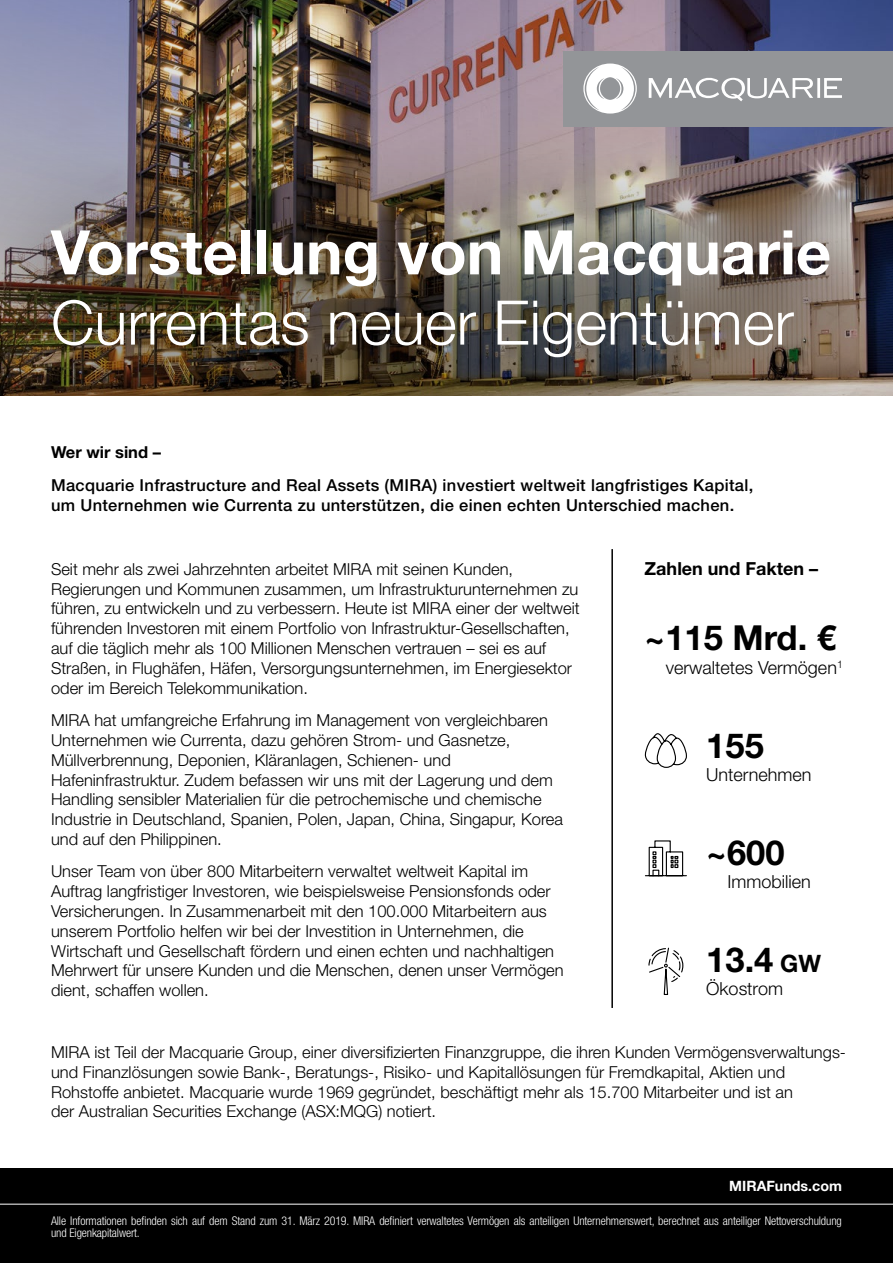
<style>
.page{position:relative;width:893px;height:1263px;background:#fff}
.page>*{position:absolute;margin:0;border:0;box-sizing:border-box;transform-origin:0 0}
.t1{font:300 61.5px "Helvetica Neue LT Std";color:#fff}
.t2{font:700 61.5px "Helvetica Neue LT Std";color:#fff}
.t3{font:700 34.5px "Helvetica Neue LT Std";color:#000}
.t4{font:300 18px "Helvetica Neue LT Std";color:#000}
.t5{font:700 18px "Helvetica Neue LT Std";color:#000}
.t6{font:300 16.5px/19.8px "Helvetica Neue LT Std";color:#000}
.t7{font:500 16.5px/19.8px "Helvetica Neue LT Std";letter-spacing:.02em;color:#000}
.t8{font:700 16.5px "Helvetica Neue LT Std";color:#000}
.t9{font:700 14.25px "Helvetica Neue LT Std";color:#fff}
.t10{font:300 condensed 12px/12px "Helvetica Neue LT Std";letter-spacing:-.01em;color:#fff}
.s1{font-size:24px}
</style>
<div class="page">
<img style="left:0;top:0;width:893px;height:126px">
<div style="left:0;top:126px;width:893px;height:332px;background:#000;opacity:.53"></div>
<div style="left:0;top:396px;width:893px;height:828px;background:#fff"></div>
<div style="left:0;top:1168px;width:893px;height:95px;background:#000"></div>
<hr style="left:611px;top:549px;width:2px;height:459px;background:#000">
<svg style="left:644px;top:733px;width:43px;height:35px"></svg>
<svg style="left:645px;top:840px;width:42px;height:37px"></svg>
<svg style="left:648px;top:947px;width:36px;height:48px"></svg>
<hr style="left:0;top:1204px;width:893px;height:1px;background:#fff">
<div style="left:564px;top:51px;width:329px;height:75px;background:#939598"></div>
<svg style="left:583px;top:64px;width:54px;height:50px"></svg>
<svg style="left:649px;top:77px;width:193px;height:24px"></svg>
<h1 class="t2" style="left:51px;top:214px;width:782px">Vorstellung von Macquarie</h1>
<h1 class="t1" style="left:51px;top:285px;width:744px">Currentas neuer Eigentümer</h1>
<p class="t8" style="left:51px;top:442px;width:111px">Wer wir sind –</p>
<p class="t7" style="left:51px;top:475px;width:704px">Macquarie Infrastructure and Real Assets (MIRA) investiert weltweit langfristiges Kapital, um Unternehmen wie Currenta zu unterstützen, die einen echten Unterschied machen.</p>
<p class="t6" style="left:51px;top:559px;width:530px">Seit mehr als zwei Jahrzehnten arbeitet MIRA mit seinen Kunden, Regierungen und Kommunen zusammen, um Infrastrukturunternehmen zu führen, zu entwickeln und zu verbessern. Heute ist MIRA einer der weltweit führenden Investoren mit einem Portfolio von Infrastruktur-Gesellschaften, auf die täglich mehr als 100 Millionen Menschen vertrauen – sei es auf Straßen, in Flughäfen, Häfen, Versorgungsunternehmen, im Energiesektor oder im Bereich Telekommunikation.</p>
<p class="t6" style="left:51px;top:710px;width:513px">MIRA hat umfangreiche Erfahrung im Management von vergleichbaren Unternehmen wie Currenta, dazu gehören Strom- und Gasnetze, Müllverbrennung, Deponien, Kläranlagen, Schienen- und Hafeninfrastruktur. Zudem befassen wir uns mit der Lagerung und dem Handling sensibler Materialien für die petrochemische und chemische Industrie in Deutschland, Spanien, Polen, Japan, China, Singapur, Korea und auf den Philippinen.</p>
<p class="t6" style="left:51px;top:861px;width:514px">Unser Team von über 800 Mitarbeitern verwaltet weltweit Kapital im Auftrag langfristiger Investoren, wie beispielsweise Pensionsfonds oder Versicherungen. In Zusammenarbeit mit den 100.000 Mitarbeitern aus unserem Portfolio helfen wir bei der Investition in Unternehmen, die Wirtschaft und Gesellschaft fördern und einen echten und nachhaltigen Mehrwert für unsere Kunden und die Menschen, denen unser Vermögen dient, schaffen wollen.</p>
<p class="t5" style="left:645px;top:557px;width:175px">Zahlen und Fakten –</p>
<h2 class="t3" style="left:645px;top:617px;width:193px">~115 Mrd. €</h2>
<p class="t4" style="left:666px;top:656px;width:178px">verwaltetes Vermögen<sup>1</sup></p>
<h2 class="t3" style="left:706px;top:724px;width:59px">155</h2>
<p class="t4" style="left:706px;top:763px;width:107px">Unternehmen</p>
<h2 class="t3" style="left:706px;top:831px;width:80px">~600</h2>
<p class="t4" style="left:728px;top:870px;width:85px">Immobilien</p>
<h2 class="t3" style="left:706px;top:938px;width:116px">13.4 <span class="s1">GW</span></h2>
<p class="t4" style="left:706px;top:978px;width:78px">Ökostrom</p>
<p class="t6" style="left:51px;top:1042px;width:796px">MIRA ist Teil der Macquarie Group, einer diversifizierten Finanzgruppe, die ihren Kunden Vermögensverwaltungs&shy;und Finanzlösungen sowie Bank-, Beratungs-, Risiko- und Kapitallösungen für Fremdkapital, Aktien und Rohstoffe anbietet. Macquarie wurde 1969 gegründet, beschäftigt mehr als 15.700 Mitarbeiter und ist an<br>der Australian Securities Exchange (ASX:MQG) notiert.</p>
<p class="t9" style="left:729px;top:1177px;width:114px">MIRAFunds.com</p>
<p class="t10" style="left:51px;top:1215px;width:792px">Alle Informationen befinden sich auf dem Stand zum 31. März 2019. MIRA definiert verwaltetes Vermögen als anteiligen Unternehmenswert, berechnet aus anteiliger Nettoverschuldung und Eigenkapitalwert.</p>
</div>
